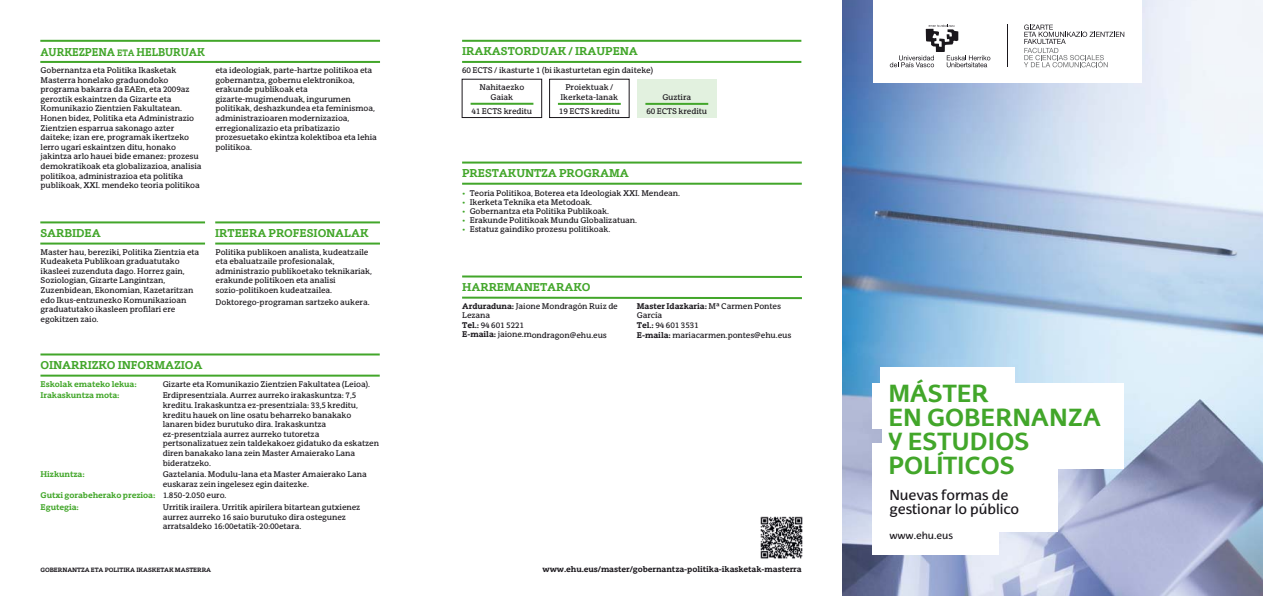
<style>
.page{position:relative;width:1263px;height:596px;background:#fff}
.page>*{position:absolute;margin:0;border:0;box-sizing:border-box;transform-origin:0 0}
.t1{font:700 24px/24px "EHU Sans";color:#42a62a}
.t2{font:14px/14px "EHU Sans";color:#1a171c}
.t3{font:700 11px "EHU Serif";letter-spacing:-.01em;color:#42a62a}
.t4{font:700 11px "EHU Serif";letter-spacing:-.01em;color:#42a62a;scale:.92 1}
.t5{font:10px "EHU Sans";color:#1a171c}
.t6{font:8px/9.6px "EHU Serif";letter-spacing:-.01em;color:#1a171c}
.t7{font:700 8px/11.6px "EHU Serif";letter-spacing:-.01em;color:#42a62a}
.t8{font:700 8px "EHU Serif";letter-spacing:-.01em;color:#1a171c}
.t9{font:700 6px "EHU Serif";letter-spacing:-.01em;color:#1a171c}
.s1{font-size:9px}
.s2{font-weight:400;color:#1a171c}
.s3{color:#42a62a}
.s4{font-weight:700}
</style>
<div class="page">
<img style="left:842px;top:0;width:421px;height:595px">
<hr style="left:40px;top:40px;width:340px;height:2px;background:#42a62a">
<hr style="left:40px;top:61px;width:340px;height:2px;background:#42a62a">
<div style="left:873px;top:507px;width:126px;height:47px;background:#fff"></div>
<div style="left:873px;top:383px;width:251px;height:46px;background:#fff"></div>
<div style="left:882px;top:427px;width:242px;height:41px;background:#fff"></div>
<div style="left:873px;top:443px;width:185px;height:88px;background:#fff"></div>
<div style="left:880px;top:367px;width:135px;height:53px;background:#fff"></div>
<hr style="left:40px;top:353px;width:340px;height:2px;background:#42a62a">
<hr style="left:40px;top:374px;width:340px;height:2px;background:#42a62a">
<hr style="left:215px;top:221px;width:165px;height:2px;background:#42a62a">
<hr style="left:215px;top:242px;width:165px;height:2px;background:#42a62a">
<hr style="left:40px;top:221px;width:165px;height:2px;background:#42a62a">
<hr style="left:40px;top:242px;width:165px;height:2px;background:#42a62a">
<hr style="left:462px;top:161px;width:340px;height:2px;background:#42a62a">
<hr style="left:462px;top:182px;width:340px;height:2px;background:#42a62a">
<hr style="left:462px;top:40px;width:339px;height:2px;background:#42a62a">
<hr style="left:462px;top:61px;width:339px;height:2px;background:#42a62a">
<hr style="left:471px;top:103px;width:62px;height:2px;background:#42a62a">
<div style="left:462px;top:79px;width:80px;height:39px;border:1px solid #1a171c"></div>
<hr style="left:558px;top:103px;width:63px;height:2px;background:#42a62a">
<div style="left:549px;top:79px;width:80px;height:39px;border:1px solid #1a171c"></div>
<div style="left:637px;top:79px;width:80px;height:38px;background:#e2f1df"></div>
<hr style="left:645px;top:103px;width:63px;height:2px;background:#42a62a">
<svg style="left:462px;top:275px;width:340px;height:3px"></svg>
<svg style="left:462px;top:296px;width:340px;height:4px"></svg>
<img style="left:760px;top:516px;width:43px;height:43px">
<div style="left:873px;top:0;width:268px;height:82px;background:#fff"></div>
<svg style="left:1024px;top:25px;width:100px;height:42px"></svg>
<svg style="left:890px;top:25px;width:100px;height:42px"></svg>
<hr style="left:1007px;top:25px;width:1px;height:42px;background:#1a171c">
<h3 class="t4" style="left:40px;top:45px;width:181px">AURKEZPENA <span class="s1">ETA</span> HELBURUAK</h3>
<p class="t6" style="left:41px;top:65px;width:162px">Gobernantza eta Politika Ikasketak Masterra honelako graduondoko programa bakarra da EAEn, eta 2009az geroztik eskaintzen da Gizarte eta Komunikazio Zientzien Fakultatean.<br>Honen bidez, Politika eta Administrazio Zientzien esparrua sakonago azter daiteke; izan ere, programak ikertzeko lerro ugari eskaintzen ditu, honako jakintza arlo hauei bide emanez: prozesu demokratikoak eta globalizazioa, analisia politikoa, administrazioa eta politika publikoak, XXI. mendeko teoria politikoa</p>
<p class="t6" style="left:215px;top:65px;width:163px">eta ideologiak, parte-hartze politikoa eta gobernantza, gobernu elektronikoa, erakunde publikoak eta gizarte-mugimenduak, ingurumen politikak, deshazkundea eta feminismoa, administrazioaren modernizazioa, erregionalizazio eta pribatizazio prozesuetako ekintza kolektiboa eta lehia politikoa.</p>
<h3 class="t3" style="left:40px;top:226px;width:62px">SARBIDEA</h3>
<p class="t6" style="left:41px;top:247px;width:160px">Master hau, bereziki, Politika Zientzia eta Kudeaketa Publikoan graduatutako ikasleei zuzenduta dago. Horrez gain, Soziologian, Gizarte Langintzan, Zuzenbidean, Ekonomian, Kazetaritzan edo Ikus-entzunezko Komunikazioan graduatutako ikasleen profilari ere egokitzen zaio.</p>
<h3 class="t3" style="left:215px;top:226px;width:155px">IRTEERA PROFESIONALAK</h3>
<p class="t6" style="left:215px;top:247px;width:158px">Politika publikoen analista, kudeatzaile eta ebaluatzaile profesionalak, administrazio publikoetako teknikariak, erakunde politikoen eta analisi sozio-politikoen kudeatzailea.</p>
<p class="t6" style="left:215px;top:297px;width:156px">Doktorego-programan sartzeko aukera.</p>
<h3 class="t3" style="left:40px;top:358px;width:164px">OINARRIZKO INFORMAZIOA</h3>
<p class="t7" style="left:41px;top:377px;width:98px">Eskolak emateko lekua:</p>
<p class="t6" style="left:163px;top:379px;width:209px">Gizarte eta Komunikazio Zientzien Fakultatea (Leioa).</p>
<p class="t7" style="left:41px;top:389px;width:81px">Irakaskuntza mota:</p>
<p class="t6" style="left:163px;top:390px;width:218px">Erdipresentziala. Aurrez aurreko irakaskuntza: 7,5 kreditu. Irakaskuntza ez-presentziala: 33,5 kreditu, kreditu hauek on line osatu beharreko banakako lanaren bidez burutuko dira. Irakaskuntza ez-presentziala aurrez aurreko tutoretza pertsonalizatuez zein taldekakoez gidatuko da eskatzen diren banakako lana zein Master Amaierako Lana bideratzeko.</p>
<p class="t7" style="left:41px;top:468px;width:46px">Hizkuntza:</p>
<p class="t6" style="left:163px;top:469px;width:206px">Gaztelania. Modulu-lana eta Master Amaierako Lana euskaraz zein ingelesez egin daitezke.</p>
<p class="t7" style="left:41px;top:489px;width:187px">Gutxi gorabeherako prezioa: <span class="s2">1.850-2.050 euro.<br></span>Egutegia:</p>
<p class="t6" style="left:163px;top:502px;width:199px">Urritik irailera. Urritik apirilera bitartean gutxienez aurrez aurreko 16 saio burutuko dira ostegunez arratsaldeko 16:00etatik-20:00etara.</p>
<p class="t9" style="left:40px;top:566px;width:172px">GOBERNANTZA ETA POLITIKA IKASKETAK MASTERRA</p>
<h3 class="t3" style="left:462px;top:45px;width:177px">IRAKASTORDUAK / IRAUPENA</h3>
<p class="t6" style="left:479px;top:83px;width:46px;text-align:center">Nahitaezko<br>Gaiak</p>
<p class="t6" style="left:471px;top:106px;width:62px">41 ECTS kreditu</p>
<p class="t6" style="left:462px;top:65px;width:193px">60 ECTS / ikasturte 1 (bi ikasturtetan egin daiteke)</p>
<p class="t6" style="left:560px;top:83px;width:59px;text-align:center">Proiektuak /<br>Ikerketa-lanak</p>
<p class="t6" style="left:559px;top:106px;width:62px">19 ECTS kreditu</p>
<p class="t6" style="left:646px;top:90px;width:62px;line-height:14px;text-align:center">Guztira<br>60 ECTS kreditu</p>
<h3 class="t3" style="left:462px;top:166px;width:168px">PRESTAKUNTZA PROGRAMA</h3>
<p class="t6" style="left:463px;top:188px;width:219px"><span class="s3">•</span> Teoria Politikoa, Boterea eta Ideologiak XXI. Mendean.</p>
<p class="t6" style="left:463px;top:197px;width:131px"><span class="s3">•</span> Ikerketa Teknika eta Metodoak.</p>
<p class="t6" style="left:463px;top:206px;width:148px"><span class="s3">•</span> Gobernantza eta Politika Publikoak.</p>
<p class="t6" style="left:463px;top:215px;width:176px"><span class="s3">•</span> Erakunde Politikoak Mundu Globalizatuan.</p>
<p class="t6" style="left:463px;top:224px;width:149px"><span class="s3">•</span> Estatuz gaindiko prozesu politikoak.</p>
<h3 class="t3" style="left:462px;top:280px;width:130px">HARREMANETARAKO</h3>
<p class="t6" style="left:462px;top:301px;width:157px;line-height:8.9px"><span class="s4">Arduraduna:</span> Jaione Mondragón Ruiz de<br>Lezana</p>
<p class="t6" style="left:462px;top:320px;width:146px"><span class="s4">Tel.:</span> 94 601 5221<br><span class="s4">E-maila:</span> jaione.mondragon@ehu.eus</p>
<p class="t6" style="left:637px;top:301px;width:146px;line-height:9px"><span class="s4">Master Idazkaria:</span> Mª Carmen Pontes<br>García</p>
<p class="t6" style="left:637px;top:319px;width:156px;line-height:10.6px"><span class="s4">Tel.:</span> 94 601 3531<br><span class="s4">E-maila:</span> mariacarmen.pontes@ehu.eus</p>
<p class="t8" style="left:543px;top:564px;width:261px">www.ehu.eus/master/gobernantza-politika-ikasketak-masterra</p>
<h1 class="t1" style="left:888px;top:380px;width:214px">MÁSTER<br>EN GOBERNANZA<br>Y ESTUDIOS<br>POLÍTICOS</h1>
<h2 class="t2" style="left:889px;top:487px;width:131px">Nuevas formas de gestionar lo público</h2>
<p class="t5" style="left:889px;top:529px;width:65px">www.ehu.eus</p>
</div>
